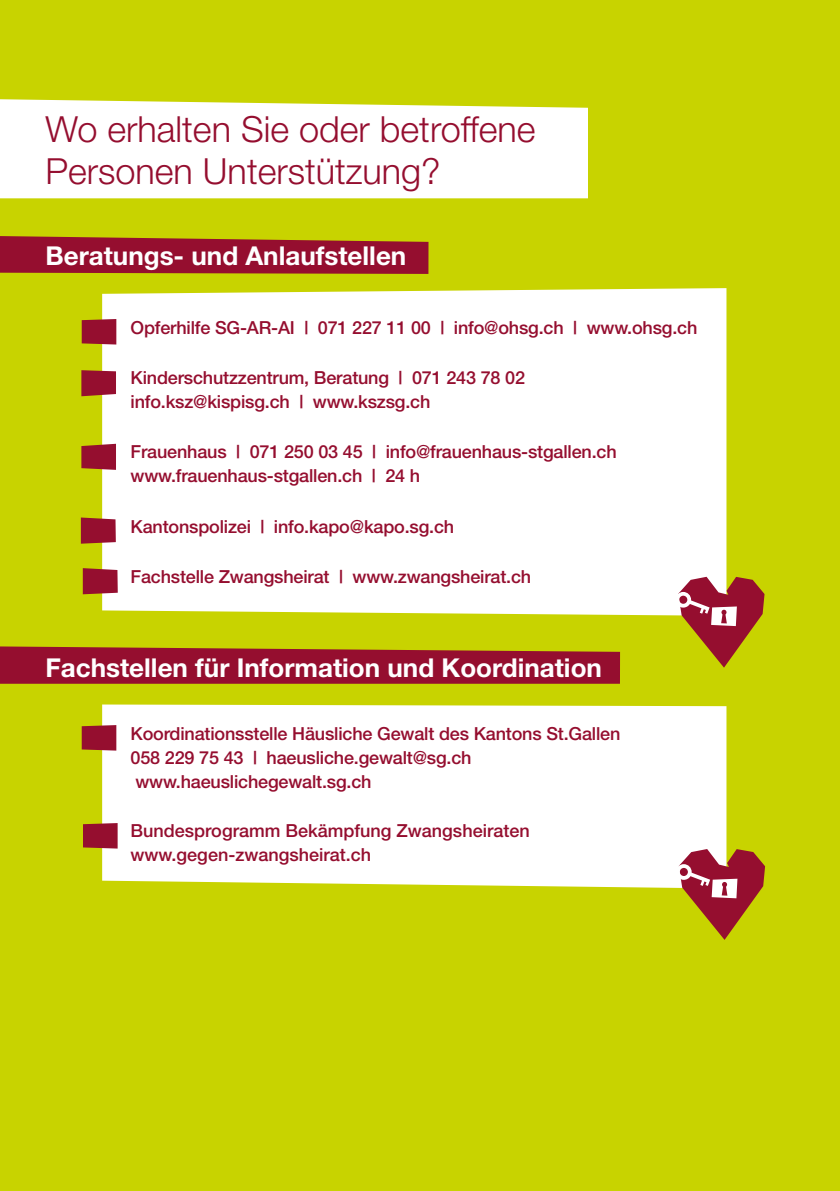
<style>
.page{position:relative;width:840px;height:1191px;background:#fff}
.page>*{position:absolute;margin:0;border:0;box-sizing:border-box;transform-origin:0 0}
.t1{font:300 36px/42px "Helvetica Neue";color:#950e2f}
.t2{font:700 26px "Helvetica Neue";color:#fff}
.t3{font:500 18px/24px "Helvetica Neue";letter-spacing:-.01em;color:#950e2f}
</style>
<div class="page">
<div style="left:0;top:0;width:839px;height:1191px;background:#c8d300"></div>
<svg style="left:0;top:236px;width:428px;height:38px;background:#99202a"></svg>
<div style="left:0;top:99px;width:587px;height:99px;background:#fff"></div>
<div style="left:102px;top:288px;width:624px;height:328px;background:#fff"></div>
<div style="left:102px;top:704px;width:624px;height:184px;background:#fff"></div>
<svg style="left:82px;top:725px;width:34px;height:25px"></svg>
<svg style="left:83px;top:823px;width:34px;height:25px"></svg>
<svg style="left:82px;top:319px;width:34px;height:25px"></svg>
<svg style="left:81px;top:370px;width:35px;height:26px"></svg>
<svg style="left:81px;top:444px;width:35px;height:26px"></svg>
<svg style="left:81px;top:517px;width:35px;height:26px"></svg>
<svg style="left:83px;top:568px;width:35px;height:26px"></svg>
<svg style="left:0;top:646px;width:619px;height:38px;background:#991f2a"></svg>
<svg style="left:675px;top:577px;width:89px;height:90px"></svg>
<svg style="left:675px;top:849px;width:89px;height:91px"></svg>
<h1 class="t1" style="left:45px;top:108px;width:491px">Wo erhalten Sie oder betroffene<br>Personen Unterstützung?</h1>
<h2 class="t2" style="left:45px;top:240px;width:362px">Beratungs- und Anlaufstellen</h2>
<p class="t3" style="left:130px;top:316px;width:568px">Opferhilfe SG-AR-AI | 071 227 11 00 | info@ohsg.ch | www.ohsg.ch</p>
<p class="t3" style="left:130px;top:366px;width:396px">Kinderschutzzentrum, Beratung | 071 243 78 02 info.ksz@kispisg.ch | www.kszsg.ch</p>
<p class="t3" style="left:130px;top:440px;width:487px">Frauenhaus | 071 250 03 45 | info@frauenhaus-stgallen.ch www.frauenhaus-stgallen.ch | 24 h</p>
<p class="t3" style="left:130px;top:514px;width:325px">Kantonspolizei | info.kapo@kapo.sg.ch</p>
<p class="t3" style="left:130px;top:564px;width:402px">Fachstelle Zwangsheirat | www.zwangsheirat.ch</p>
<h2 class="t2" style="left:45px;top:651px;width:557px">Fachstellen für Information und Koordination</h2>
<p class="t3" style="left:130px;top:721px;width:491px">Koordinationsstelle Häusliche Gewalt des Kantons St.Gallen<br>058 229 75 43 | haeusliche.gewalt@sg.ch www.haeuslichegewalt.sg.ch</p>
<p class="t3" style="left:130px;top:818px;width:400px">Bundesprogramm Bekämpfung Zwangsheiraten www.gegen-zwangsheirat.ch</p>
</div>
